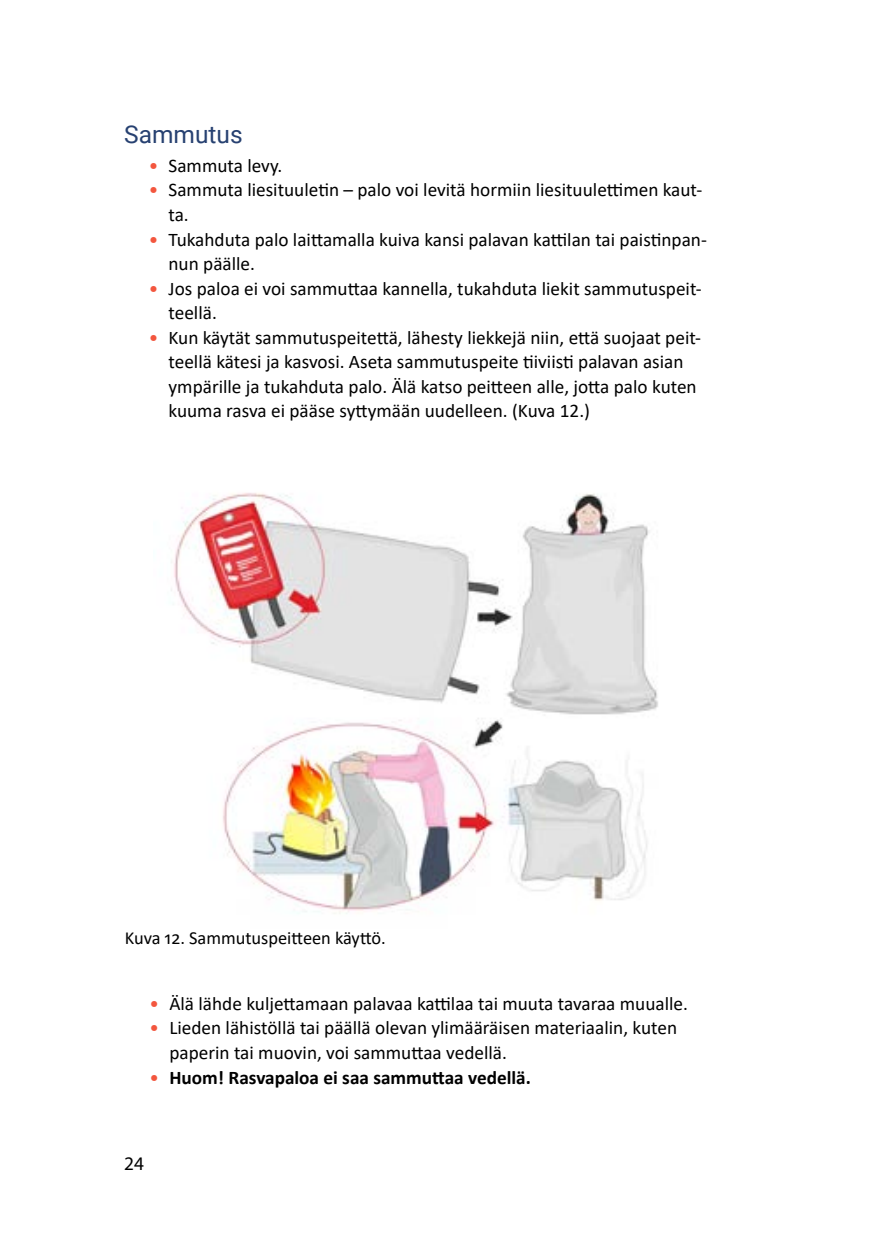
<style>
.page{position:relative;width:874px;height:1241px;background:#fff}
.page>*{position:absolute;margin:0;border:0;box-sizing:border-box;transform-origin:0 0}
.t1{font:24.5px "Roboto";color:#274171}
.t2{font:19.25px/24.5px "Calibri";color:#000}
.t3{font:700 19.25px "Calibri";color:#000}
.t4{font:19.25px "Myriad Pro";color:#000}
.t5{font:18.38px "Calibri";color:#000}
.s1{color:#f3563e}
.s2{font-weight:400;color:#f3563e}
</style>
<div class="page">
<img style="left:171px;top:493px;width:487px;height:421px">
<p class="t1" style="left:124px;top:117px;width:120px">Sammutus</p>
<p class="t2" style="left:149px;top:153px;width:135px"><span class="s1">•</span> Sammuta levy.</p>
<p class="t2" style="left:168px;top:177px;width:535px;text-indent:-20px"><span class="s1">•</span> Sammuta liesituuletin – palo voi levitä hormiin liesituulettimen kaut&shy;ta.</p>
<p class="t2" style="left:168px;top:226px;width:539px;text-indent:-20px"><span class="s1">•</span> Tukahduta palo laittamalla kuiva kansi palavan kattilan tai paistinpan&shy;nun päälle.</p>
<p class="t2" style="left:168px;top:275px;width:534px;text-indent:-20px"><span class="s1">•</span> Jos paloa ei voi sammuttaa kannella, tukahduta liekit sammutuspeit&shy;teellä.</p>
<p class="t2" style="left:168px;top:324px;width:534px;text-indent:-20px"><span class="s1">•</span> Kun käytät sammutuspeitettä, lähesty liekkejä niin, että suojaat peit&shy;teellä kätesi ja kasvosi. Aseta sammutuspeite tiiviisti palavan asian ympärille ja tukahduta palo. Älä katso peitteen alle, jotta palo kuten kuuma rasva ei pääse syttymään uudelleen. (Kuva 12.)</p>
<p class="t5" style="left:125px;top:924px;width:262px">Kuva 12. Sammutuspeitteen käyttö.</p>
<p class="t2" style="left:149px;top:990px;width:539px"><span class="s1">•</span> Älä lähde kuljettamaan palavaa kattilaa tai muuta tavaraa muualle.</p>
<p class="t2" style="left:169px;top:1015px;width:509px;text-indent:-20px"><span class="s1">•</span> Lieden lähistöllä tai päällä olevan ylimääräisen materiaalin, kuten paperin tai muovin, voi sammuttaa vedellä.</p>
<p class="t3" style="left:149px;top:1063px;width:383px"><span class="s2">•</span> Huom! Rasvapaloa ei saa sammuttaa vedellä.</p>
<p class="t4" style="left:124px;top:1151px;width:21px">24</p>
</div>
